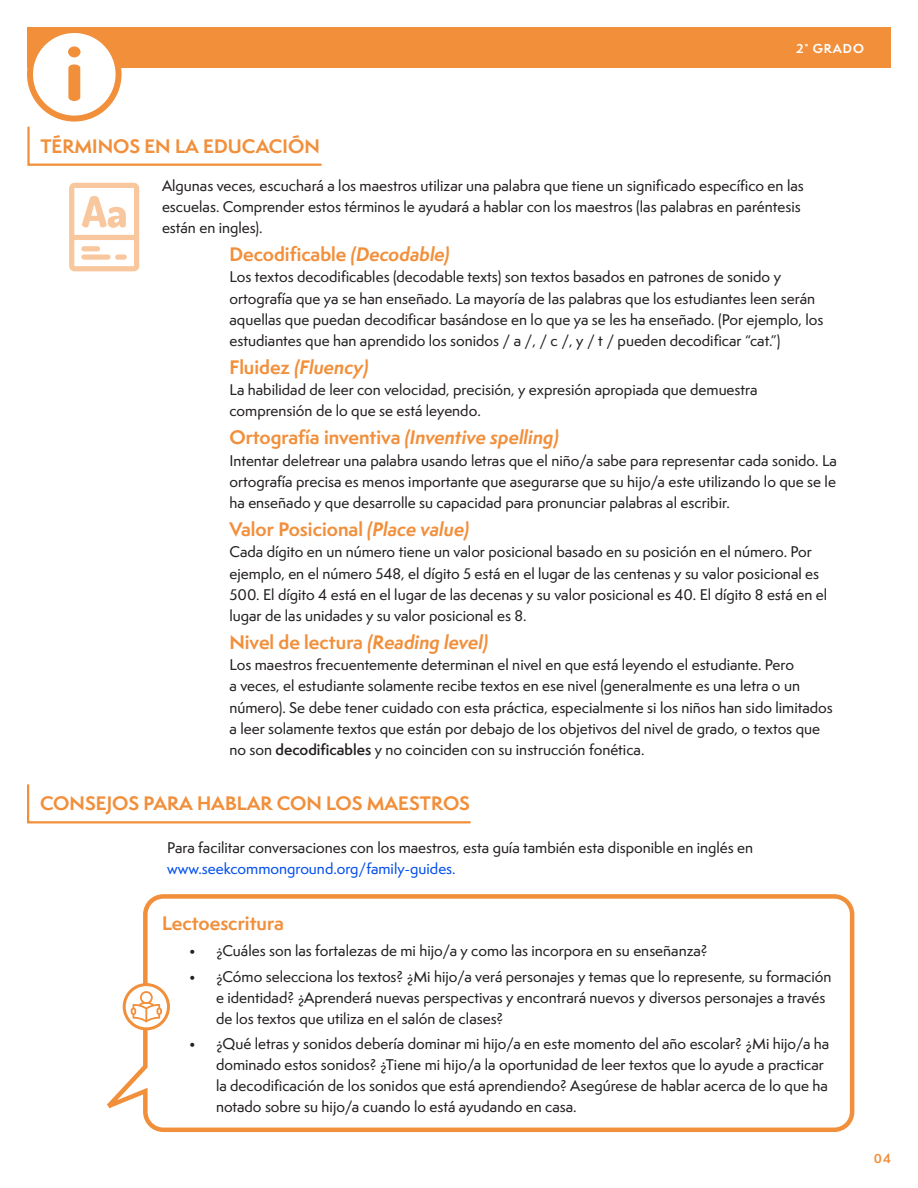
<style>
.page{position:relative;width:918px;height:1188px;background:#fff}
.page>*{position:absolute;margin:0;border:0;box-sizing:border-box;transform-origin:0 0}
.t1{font:700 18px "Semplicita Pro";color:#f18f3b}
.t2{font:italic 700 18px "Semplicita Pro";color:#f18f3b}
.t3{font:500 14.25px/21.1px "Semplicita Pro";color:#231f20}
.t4{font:700 12px "Semplicita Pro";letter-spacing:.08em;color:#fff}
.t5{font:700 12px "Semplicita Pro";color:#f18f3b}
.s1{font-style:italic}
.s2{font-style:normal}
.s3{font-weight:600}
.s4{color:#004eee}
</style>
<div class="page">
<div style="left:27px;top:27px;width:864px;height:41px;background:#f18f3b"></div>
<svg style="left:27px;top:126px;width:295px;height:40px"></svg>
<div style="left:30px;top:30px;width:89px;height:89px;background:#fff;border-radius:50%"></div>
<div style="left:27px;top:27px;width:95px;height:95px;border:6px solid #f18f3b;border-radius:50%"></div>
<svg style="left:68px;top:64px;width:12px;height:37px"></svg>
<div style="left:68px;top:46px;width:13px;height:11px;background:#f18f3b;border-radius:50%"></div>
<svg style="left:69px;top:183px;width:70px;height:88px"></svg>
<svg style="left:27px;top:784px;width:444px;height:40px"></svg>
<svg style="left:107px;top:894px;width:748px;height:238px"></svg>
<svg style="left:124px;top:985px;width:44px;height:44px"></svg>
<div style="left:123px;top:983px;width:47px;height:47px;border:3px solid #f18f3b;border-radius:50%"></div>
<svg style="left:131px;top:991px;width:31px;height:31px"></svg>
<p class="t4" style="left:796px;top:39px;width:69px">2<sup>º</sup> GRADO</p>
<p class="t1" style="left:40px;top:133px;width:281px">TÉRMINOS EN LA EDUCACIÓN</p>
<p class="t3" style="left:162px;top:175px;width:643px">Algunas veces, escuchará a los maestros utilizar una palabra que tiene un significado específico en las escuelas. Comprender estos términos le ayudará a hablar con los maestros (las palabras en paréntesis están en ingles).</p>
<p class="t1" style="left:230px;top:241px;width:222px">Decodificable <span class="s1">(Decodable)</span></p>
<p class="t3" style="left:230px;top:266px;width:595px">Los textos decodificables (decodable texts) son textos basados en patrones de sonido y ortografía que ya se han enseñado. La mayoría de las palabras que los estudiantes leen serán aquellas que puedan decodificar basándose en lo que ya se les ha enseñado. (Por ejemplo, los estudiantes que han aprendido los sonidos / a /, / c /, y / t / pueden decodificar “cat.”)</p>
<p class="t2" style="left:230px;top:354px;width:141px"><span class="s2">Fluidez</span> (Fluency)</p>
<p class="t3" style="left:230px;top:379px;width:530px">La habilidad de leer con velocidad, precisión, y expresión apropiada que demuestra comprensión de lo que se está leyendo.</p>
<p class="t1" style="left:230px;top:424px;width:331px">Ortografía inventiva <span class="s1">(Inventive spelling)</span></p>
<p class="t3" style="left:230px;top:450px;width:609px;text-align:justify">Intentar deletrear una palabra usando letras que el niño/a sabe para representar cada sonido. La ortografía precisa es menos importante que asegurarse que su hijo/a este utilizando lo que se le ha enseñado y que desarrolle su capacidad para pronunciar palabras al escribir.</p>
<p class="t1" style="left:230px;top:516px;width:241px">Valor Posicional <span class="s1">(Place value)</span></p>
<p class="t3" style="left:230px;top:541px;width:599px">Cada dígito en un número tiene un valor posicional basado en su posición en el número. Por ejemplo, en el número 548, el dígito 5 está en el lugar de las centenas y su valor posicional es 500. El dígito 4 está en el lugar de las decenas y su valor posicional es 40. El dígito 8 está en el lugar de las unidades y su valor posicional es 8.</p>
<p class="t1" style="left:230px;top:629px;width:260px">Nivel de lectura <span class="s1">(Reading level)</span></p>
<p class="t3" style="left:230px;top:654px;width:605px">Los maestros frecuentemente determinan el nivel en que está leyendo el estudiante. Pero<br>a veces, el estudiante solamente recibe textos en ese nivel (generalmente es una letra o un número). Se debe tener cuidado con esta práctica, especialmente si los niños han sido limitados a leer solamente textos que están por debajo de los objetivos del nivel de grado, o textos que no son <span class="s3">decodificables</span> y no coinciden con su instrucción fonética.</p>
<p class="t1" style="left:40px;top:790px;width:431px">CONSEJOS PARA HABLAR CON LOS MAESTROS</p>
<p class="t3" style="left:167px;top:837px;width:587px">Para facilitar conversaciones con los maestros, esta guía también esta disponible en inglés en <span class="s4">www.seekcommonground.org/family-guides.</span></p>
<p class="t1" style="left:162px;top:910px;width:123px">Lectoescritura</p>
<p class="t3" style="left:189px;top:940px;width:520px">• ¿Cuáles son las fortalezas de mi hijo/a y como las incorpora en su enseñanza?</p>
<p class="t3" style="left:216px;top:966px;width:617px;text-indent:-27px">• ¿Cómo selecciona los textos? ¿Mi hijo/a verá personajes y temas que lo represente, su formación e identidad? ¿Aprenderá nuevas perspectivas y encontrará nuevos y diversos personajes a través de los textos que utiliza en el salón de clases?</p>
<p class="t3" style="left:216px;top:1033px;width:615px;text-indent:-27px">• ¿Qué letras y sonidos debería dominar mi hijo/a en este momento del año escolar? ¿Mi hijo/a ha dominado estos sonidos? ¿Tiene mi hijo/a la oportunidad de leer textos que lo ayude a practicar la decodificación de los sonidos que está aprendiendo? Asegúrese de hablar acerca de lo que ha notado sobre su hijo/a cuando lo está ayudando en casa.</p>
<p class="t5" style="left:874px;top:1149px;width:19px">04</p>
</div>
